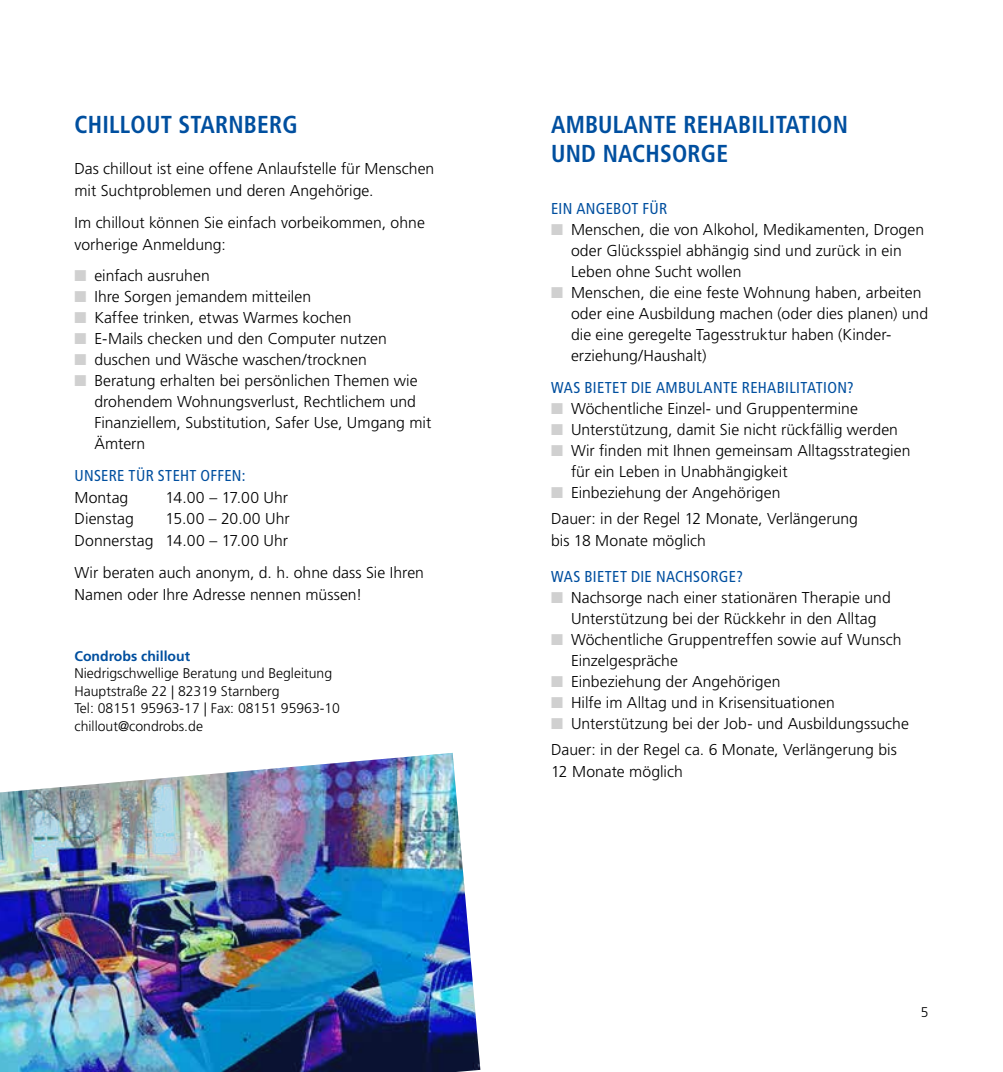
<style>
.page{position:relative;width:1003px;height:1072px;background:#fff}
.page>*{position:absolute;margin:0;border:0;box-sizing:border-box;transform-origin:0 0}
.t1{font:700 condensed 24.5px/29.8px "Frutiger LT Std";letter-spacing:.01em;color:#004f9f;scale:.96 1}
.t2{font:300 15.75px/21px "Frutiger LT Std";letter-spacing:.005em;color:#000}
.t3{font:condensed 15.75px "Frutiger LT Std";letter-spacing:.02em;color:#004f9f}
.t4{font:300 14px/17.5px "Frutiger LT Std";color:#000}
.t5{font:700 14px "Frutiger LT Std";color:#004f9f}
.s1{color:#d0d0d0}
</style>
<div class="page">
<img style="left:0;top:753px;width:480px;height:318px">
<h1 class="t1" style="left:74px;top:109px;width:234px">CHILLOUT STARNBERG</h1>
<p class="t2" style="left:74px;top:158px;width:361px;line-height:21.9px">Das chillout ist eine offene Anlaufstelle für Menschen mit Suchtproblemen und deren Angehörige.</p>
<p class="t2" style="left:74px;top:212px;width:352px;line-height:21.9px">Im chillout können Sie einfach vorbeikommen, ohne vorherige Anmeldung:</p>
<p class="t2" style="left:74px;top:265px;width:137px"><span class="s1">■</span> einfach ausruhen</p>
<p class="t2" style="left:74px;top:286px;width:238px"><span class="s1">■</span> Ihre Sorgen jemandem mitteilen</p>
<p class="t2" style="left:74px;top:307px;width:278px"><span class="s1">■</span> Kaffee trinken, etwas Warmes kochen</p>
<p class="t2" style="left:74px;top:328px;width:314px"><span class="s1">■</span> E-Mails checken und den Computer nutzen</p>
<p class="t2" style="left:74px;top:349px;width:294px"><span class="s1">■</span> duschen und Wäsche waschen/trocknen</p>
<p class="t2" style="left:94px;top:370px;width:338px;text-indent:-20px"><span class="s1">■</span> Beratung erhalten bei persönlichen Themen wie drohendem Wohnungsverlust, Rechtlichem und Finanziellem, Substitution, Safer Use, Umgang mit Ämtern</p>
<p class="t3" style="left:74px;top:466px;width:173px">UNSERE TÜR STEHT OFFEN:</p>
<p class="t2" style="left:74px;top:487px;width:55px">Montag</p>
<p class="t2" style="left:165px;top:487px;width:124px">14.00 – 17.00 Uhr</p>
<p class="t2" style="left:74px;top:508px;width:61px">Dienstag</p>
<p class="t2" style="left:74px;top:508px;width:216px;line-height:21.9px;text-align:right">15.00 – 20.00 Uhr<br>Donnerstag 14.00 – 17.00 Uhr</p>
<p class="t2" style="left:74px;top:562px;width:351px;line-height:21.9px">Wir beraten auch anonym, d. h. ohne dass Sie Ihren<br>Namen oder Ihre Adresse nennen müssen!</p>
<p class="t5" style="left:74px;top:647px;width:117px">Condrobs chillout</p>
<p class="t4" style="left:74px;top:664px;width:267px">Niedrigschwellige Beratung und Begleitung Hauptstraße 22 | 82319 Starnberg<br>Tel: 08151 95963-17 | Fax: 08151 95963-10 chillout@condrobs.de</p>
<h1 class="t1" style="left:551px;top:109px;width:310px">AMBULANTE REHABILITATION<br>UND NACHSORGE</h1>
<p class="t3" style="left:551px;top:199px;width:118px">EIN ANGEBOT FÜR</p>
<p class="t2" style="left:570px;top:219px;width:354px;text-indent:-20px"><span class="s1">■</span> Menschen, die von Alkohol, Medikamenten, Drogen oder Glücksspiel abhängig sind und zurück in ein<br>Leben ohne Sucht wollen</p>
<p class="t2" style="left:570px;top:282px;width:358px;text-indent:-20px"><span class="s1">■</span> Menschen, die eine feste Wohnung haben, arbeiten oder eine Ausbildung machen (oder dies planen) und die eine geregelte Tagesstruktur haben (Kinder&shy;erziehung/Haushalt)</p>
<p class="t3" style="left:551px;top:378px;width:304px">WAS BIETET DIE AMBULANTE REHABILITATION?</p>
<p class="t2" style="left:551px;top:398px;width:308px"><span class="s1">■</span> Wöchentliche Einzel- und Gruppentermine</p>
<p class="t2" style="left:551px;top:419px;width:348px"><span class="s1">■</span> Unterstützung, damit Sie nicht rückfällig werden</p>
<p class="t2" style="left:570px;top:440px;width:341px;text-indent:-20px"><span class="s1">■</span> Wir finden mit Ihnen gemeinsam Alltagsstrategien für ein Leben in Unabhängigkeit</p>
<p class="t2" style="left:551px;top:479px;width:308px;line-height:26.2px"><span class="s1">■</span> Einbeziehung der Angehörigen<br>Dauer: in der Regel 12 Monate, Verlängerung</p>
<p class="t2" style="left:551px;top:530px;width:156px">bis 18 Monate möglich</p>
<p class="t3" style="left:551px;top:567px;width:193px">WAS BIETET DIE NACHSORGE?</p>
<p class="t2" style="left:551px;top:587px;width:341px;text-align:center"><span class="s1">■</span> Nachsorge nach einer stationären Therapie und<br>Unterstützung bei der Rückkehr in den Alltag</p>
<p class="t2" style="left:570px;top:629px;width:332px;text-indent:-20px"><span class="s1">■</span> Wöchentliche Gruppentreffen sowie auf Wunsch<br>Einzelgespräche</p>
<p class="t2" style="left:551px;top:671px;width:231px"><span class="s1">■</span> Einbeziehung der Angehörigen</p>
<p class="t2" style="left:551px;top:692px;width:285px"><span class="s1">■</span> Hilfe im Alltag und in Krisensituationen</p>
<p class="t2" style="left:551px;top:710px;width:359px;line-height:26.2px"><span class="s1">■</span> Unterstützung bei der Job- und Ausbildungssuche<br>Dauer: in der Regel ca. 6 Monate, Verlängerung bis</p>
<p class="t2" style="left:551px;top:761px;width:133px">12 Monate möglich</p>
<p class="t4" style="left:920px;top:1004px;width:9px">5</p>
</div>
